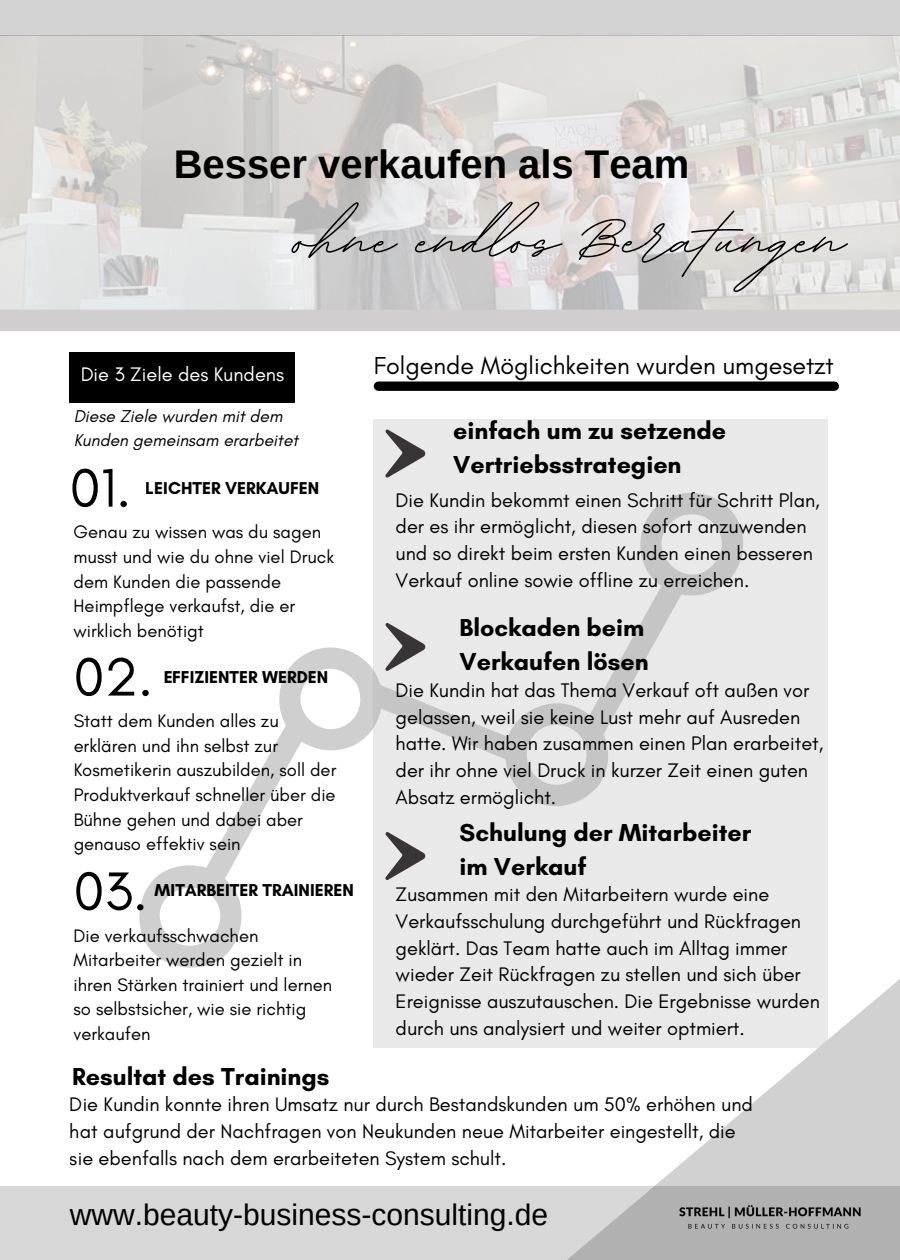
<style>
.page{position:relative;width:900px;height:1260px;background:#fff}
.page>*{position:absolute;margin:0;border:0;box-sizing:border-box;transform-origin:0 0}
.t1{font:700 97.5px "BD Script";color:#000}
.t2{font:55px "Glacial Indifference";color:#000}
.t3{font:700 40px "Arimo";color:#000}
.t4{font:30px "Arimo";color:#000}
.t5{font:700 25px/33.8px "Glacial Indifference";color:#000}
.t6{font:25px "Glacial Indifference";color:#000}
.t7{font:20px/26.8px "Glacial Indifference";color:#000}
.t8{font:20px "Glacial Indifference";color:#fff}
.t9{font:18.5px/24.5px "Glacial Indifference";color:#000}
.t10{font:700 17.5px "Glacial Indifference";color:#000}
.t11{font:italic 17.5px/23.2px "Glacial Indifference";color:#000}
</style>
<div class="page">
<svg style="left:232px;top:880px;width:668px;height:307px"></svg>
<img style="left:0;top:36px;width:900px;height:274px">
<div style="left:0;top:0;width:900px;height:36px;background:#d2d2d2"></div>
<div style="left:0;top:310px;width:900px;height:20px;background:#d1cecf"></div>
<div style="left:70px;top:352px;width:225px;height:51px;background:#000"></div>
<div style="left:378px;top:382px;width:456px;height:9px;background:#000"></div>
<div style="left:374px;top:419px;width:454px;height:628px;background:#eae9e9"></div>
<svg style="left:139px;top:765px;width:224px;height:218px"></svg>
<svg style="left:264px;top:429px;width:479px;height:451px"></svg>
<svg style="left:0;top:1187px;width:900px;height:73px;background:#d4d3d4"></svg>
<img style="left:655px;top:1172px;width:231px;height:88px">
<p class="t3" style="left:174px;top:142px;width:517px">Besser verkaufen als Team</p>
<p class="t1" style="left:294px;top:175px;width:552px">ohne endlos Beratungen</p>
<p class="t8" style="left:81px;top:362px;width:205px">Die 3 Ziele des Kundens</p>
<p class="t11" style="left:74px;top:405px;width:226px">Diese Ziele wurden mit dem<br>Kunden gemeinsam erarbeitet</p>
<p class="t2" style="left:70px;top:454px;width:63px">01.</p>
<p class="t10" style="left:146px;top:477px;width:175px">LEICHTER VERKAUFEN</p>
<p class="t9" style="left:74px;top:520px;width:262px">Genau zu wissen was du sagen musst und wie du ohne viel Druck dem Kunden die passende<br>Heimpflege verkaufst, die er wirklich benötigt</p>
<p class="t2" style="left:74px;top:643px;width:81px">02.</p>
<p class="t10" style="left:163px;top:666px;width:167px">EFFIZIENTER WERDEN</p>
<p class="t9" style="left:74px;top:709px;width:264px">Statt dem Kunden alles zu erklären und ihn selbst zur<br>Kosmetikerin auszubilden, soll der<br>Produktverkauf schneller über die<br>Bühne gehen und dabei aber genauso effektiv sein</p>
<h5 class="t2" style="left:74px;top:858px;width:76px">03.</h5>
<p class="t10" style="left:155px;top:879px;width:201px">MITARBEITER TRAINIEREN</p>
<p class="t9" style="left:74px;top:923px;width:260px">Die verkaufsschwachen<br>Mitarbeiter werden gezielt in ihren Stärken trainiert und lernen so selbstsicher, wie sie richtig verkaufen</p>
<p class="t6" style="left:374px;top:350px;width:462px">Folgende Möglichkeiten wurden umgesetzt</p>
<h5 class="t5" style="left:453px;top:413px;width:274px">einfach um zu setzende<br>Vertriebsstrategien</h5>
<p class="t7" style="left:396px;top:486px;width:426px">Die Kundin bekommt einen Schritt für Schritt Plan, der es ihr ermöglicht, diesen sofort anzuwenden und so direkt beim ersten Kunden einen besseren Verkauf online sowie offline zu erreichen.</p>
<h2 class="t5" style="left:460px;top:611px;width:190px">Blockaden beim<br>Verkaufen lösen</h2>
<p class="t7" style="left:396px;top:677px;width:429px">Die Kundin hat das Thema Verkauf oft außen vor gelassen, weil sie keine Lust mehr auf Ausreden hatte. Wir haben zusammen einen Plan erarbeitet, der ihr ohne viel Druck in kurzer Zeit einen guten Absatz ermöglicht.</p>
<h5 class="t5" style="left:460px;top:815px;width:293px">Schulung der Mitarbeiter im Verkauf</h5>
<p class="t7" style="left:396px;top:881px;width:426px">Zusammen mit den Mitarbeitern wurde eine Verkaufsschulung durchgeführt und Rückfragen geklärt. Das Team hatte auch im Alltag immer wieder Zeit Rückfragen zu stellen und sich über Ereignisse auszutauschen. Die Ergebnisse wurden durch uns analysiert und weiter optmiert.</p>
<h2 class="t5" style="left:72px;top:1060px;width:259px">Resultat des Trainings</h2>
<p class="t7" style="left:70px;top:1091px;width:685px">Die Kundin konnte ihren Umsatz nur durch Bestandskunden um 50% erhöhen und hat aufgrund der Nachfragen von Neukunden neue Mitarbeiter eingestellt, die sie ebenfalls nach dem erarbeiteten System schult.</p>
<p class="t4" style="left:70px;top:1198px;width:480px">www.beauty-business-consulting.de</p>
</div>
